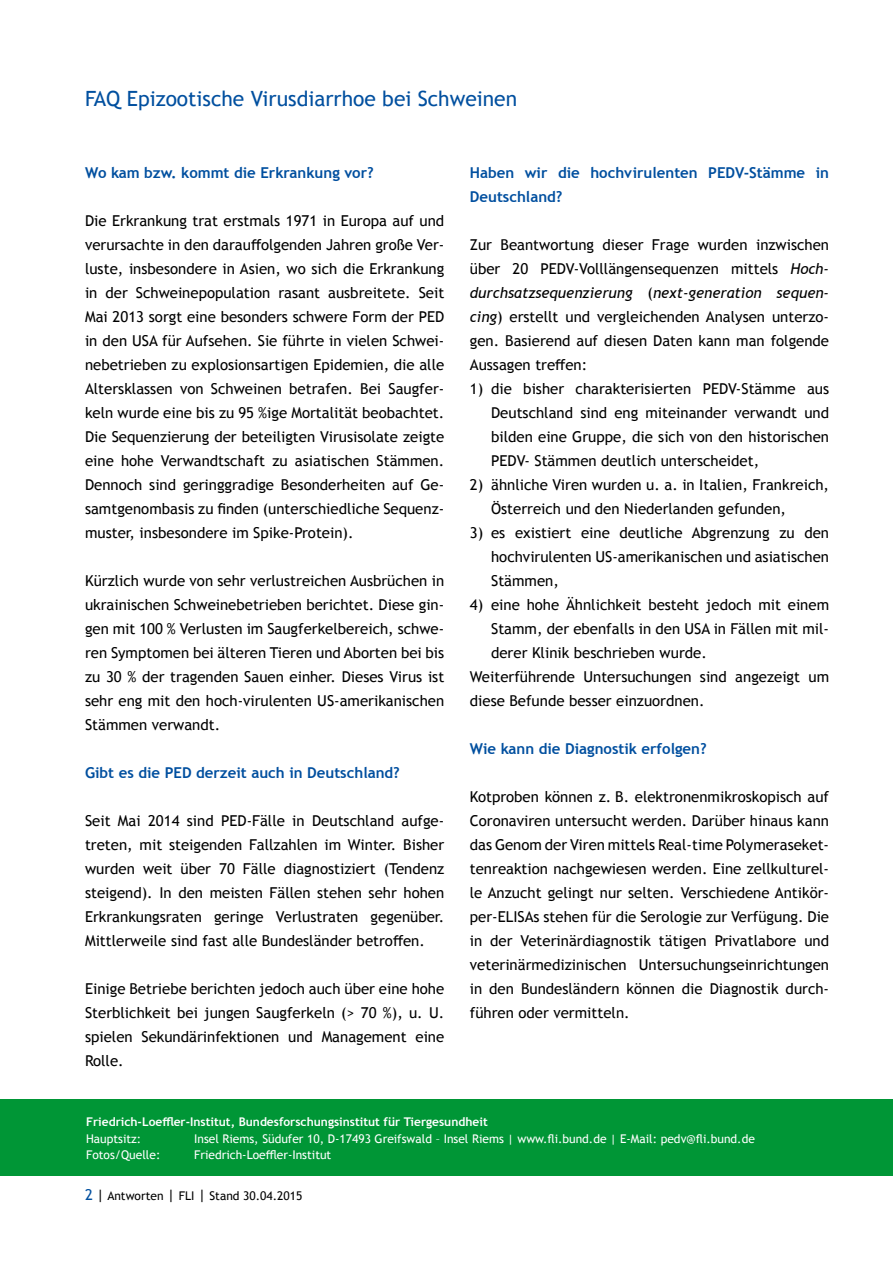
<style>
.page{position:relative;width:893px;height:1263px;background:#fff}
.page>*{position:absolute;margin:0;border:0;box-sizing:border-box;transform-origin:0 0}
.Überschrift_innen_li{font:21px "Trebuchet MS";color:#004f9f}
.Fließtext{font:15px/24px "Trebuchet MS";color:#000;text-align:justify}
.Überschrift_im_Fließ{font:700 15px/24px "Trebuchet MS";color:#004f9f}
.Fließtext_8pt{font:12px "Trebuchet MS";color:#fff}
.Fließtext_8pt-2{font:700 12px "Trebuchet MS";color:#fff}
.t1{font:12px "Trebuchet MS";color:#000}
.s1{font-style:italic}
.s2{font-size:15px;color:#004f9f}
.s3{font-size:15px}
</style>
<div class="page">
<div style="left:0;top:1099px;width:893px;height:76px;background:#009636"></div>
<p class="Überschrift_innen_li" style="left:85px;top:86px;width:434px">FAQ Epizootische Virusdiarrhoe bei Schweinen</p>
<p class="Überschrift_im_Fließ" style="left:85px;top:161px;width:290px">Wo kam bzw. kommt die Erkrankung vor?</p>
<p class="Fließtext" style="left:85px;top:209px;width:361px">Die Erkrankung trat erstmals 1971 in Europa auf und verursachte in den darauffolgenden Jahren große Ver&shy;luste, insbesondere in Asien, wo sich die Erkrankung in der Schweinepopulation rasant ausbreitete. Seit Mai 2013 sorgt eine besonders schwere Form der PED in den USA für Aufsehen. Sie führte in vielen Schwei&shy;nebetrieben zu explosionsartigen Epidemien, die alle Altersklassen von Schweinen betrafen. Bei Saugfer&shy;keln wurde eine bis zu 95 %ige Mortalität beobachtet.<br>Die Sequenzierung der beteiligten Virusisolate zeigte eine hohe Verwandtschaft zu asiatischen Stämmen.<br>Dennoch sind geringgradige Besonderheiten auf Ge&shy;samtgenombasis zu finden (unterschiedliche Sequenz&shy;muster, insbesondere im Spike-Protein).</p>
<p class="Fließtext" style="left:85px;top:569px;width:361px">Kürzlich wurde von sehr verlustreichen Ausbrüchen in ukrainischen Schweinebetrieben berichtet. Diese gin&shy;gen mit 100 % Verlusten im Saugferkelbereich, schwe&shy;ren Symptomen bei älteren Tieren und Aborten bei bis zu 30 % der tragenden Sauen einher. Dieses Virus ist sehr eng mit den hoch-virulenten US-amerikanischen Stämmen verwandt.</p>
<p class="Überschrift_im_Fließ" style="left:85px;top:761px;width:316px">Gibt es die PED derzeit auch in Deutschland?</p>
<p class="Fließtext" style="left:85px;top:809px;width:361px">Seit Mai 2014 sind PED-Fälle in Deutschland aufge&shy;treten, mit steigenden Fallzahlen im Winter. Bisher wurden weit über 70 Fälle diagnostiziert (Tendenz steigend). In den meisten Fällen stehen sehr hohen Erkrankungsraten geringe Verlustraten gegenüber.<br>Mittlerweile sind fast alle Bundesländer betroffen.</p>
<p class="Fließtext" style="left:85px;top:977px;width:361px">Einige Betriebe berichten jedoch auch über eine hohe Sterblichkeit bei jungen Saugferkeln (&gt; 70 %), u. U. spielen Sekundärinfektionen und Management eine Rolle.</p>
<p class="Überschrift_im_Fließ" style="left:470px;top:161px;width:361px">Haben wir die hochvirulenten PEDV-Stämme in<br>Deutschland?</p>
<p class="Fließtext" style="left:470px;top:233px;width:361px">Zur Beantwortung dieser Frage wurden inzwischen über 20 PEDV-Volllängensequenzen mittels <span class="s1">Hoch&shy;durchsatzsequenzierung</span> (<span class="s1">next-generation sequen&shy;cing</span>) erstellt und vergleichenden Analysen unterzo&shy;gen. Basierend auf diesen Daten kann man folgende Aussagen treffen:</p>
<p class="Fließtext" style="left:491px;top:377px;width:339px;text-indent:-21px">1) die bisher charakterisierten PEDV-Stämme aus Deutschland sind eng miteinander verwandt und bilden eine Gruppe, die sich von den historischen PEDV- Stämmen deutlich unterscheidet,</p>
<p class="Fließtext" style="left:491px;top:473px;width:339px;text-indent:-21px">2) ähnliche Viren wurden u. a. in Italien, Frankreich,<br>Österreich und den Niederlanden gefunden,</p>
<p class="Fließtext" style="left:491px;top:521px;width:339px;text-indent:-21px">3) es existiert eine deutliche Abgrenzung zu den hochvirulenten US-amerikanischen und asiatischen Stämmen,</p>
<p class="Fließtext" style="left:491px;top:593px;width:340px;text-indent:-21px">4) eine hohe Ähnlichkeit besteht jedoch mit einem Stamm, der ebenfalls in den USA in Fällen mit mil&shy;derer Klinik beschrieben wurde.</p>
<p class="Fließtext" style="left:470px;top:665px;width:361px">Weiterführende Untersuchungen sind angezeigt um diese Befunde besser einzuordnen.</p>
<p class="Überschrift_im_Fließ" style="left:470px;top:737px;width:238px">Wie kann die Diagnostik erfolgen?</p>
<p class="Fließtext" style="left:470px;top:785px;width:361px">Kotproben können z. B. elektronenmikroskopisch auf Coronaviren untersucht werden. Darüber hinaus kann das Genom der Viren mittels Real-time Polymeraseket&shy;tenreaktion nachgewiesen werden. Eine zellkulturel&shy;le Anzucht gelingt nur selten. Verschiedene Antikör&shy;per-ELISAs stehen für die Serologie zur Verfügung. Die in der Veterinärdiagnostik tätigen Privatlabore und veterinärmedizinischen Untersuchungseinrichtungen in den Bundesländern können die Diagnostik durch&shy;führen oder vermitteln.</p>
<p class="Fließtext_8pt-2" style="left:86px;top:1114px;width:403px">Friedrich-Loeffler-Institut, Bundesforschungsinstitut für Tiergesundheit</p>
<p class="Fließtext_8pt" style="left:86px;top:1131px;width:57px">Hauptsitz:</p>
<p class="Fließtext_8pt" style="left:194px;top:1131px;width:562px">Insel Riems, Südufer 10, D-17493 Greifswald – Insel Riems | www.fli.bund.de | E-Mail: pedv@fli.bund.de</p>
<p class="Fließtext_8pt" style="left:86px;top:1147px;width:76px">Fotos/Quelle:</p>
<p class="Fließtext_8pt" style="left:194px;top:1147px;width:139px">Friedrich-Loeffler-Institut</p>
<p class="t1" style="left:85px;top:1188px;width:219px"><span class="s2">2</span> <span class="s3">|</span> Antworten <span class="s3">|</span> FLI <span class="s3">|</span> Stand 30.04.2015</p>
</div>
